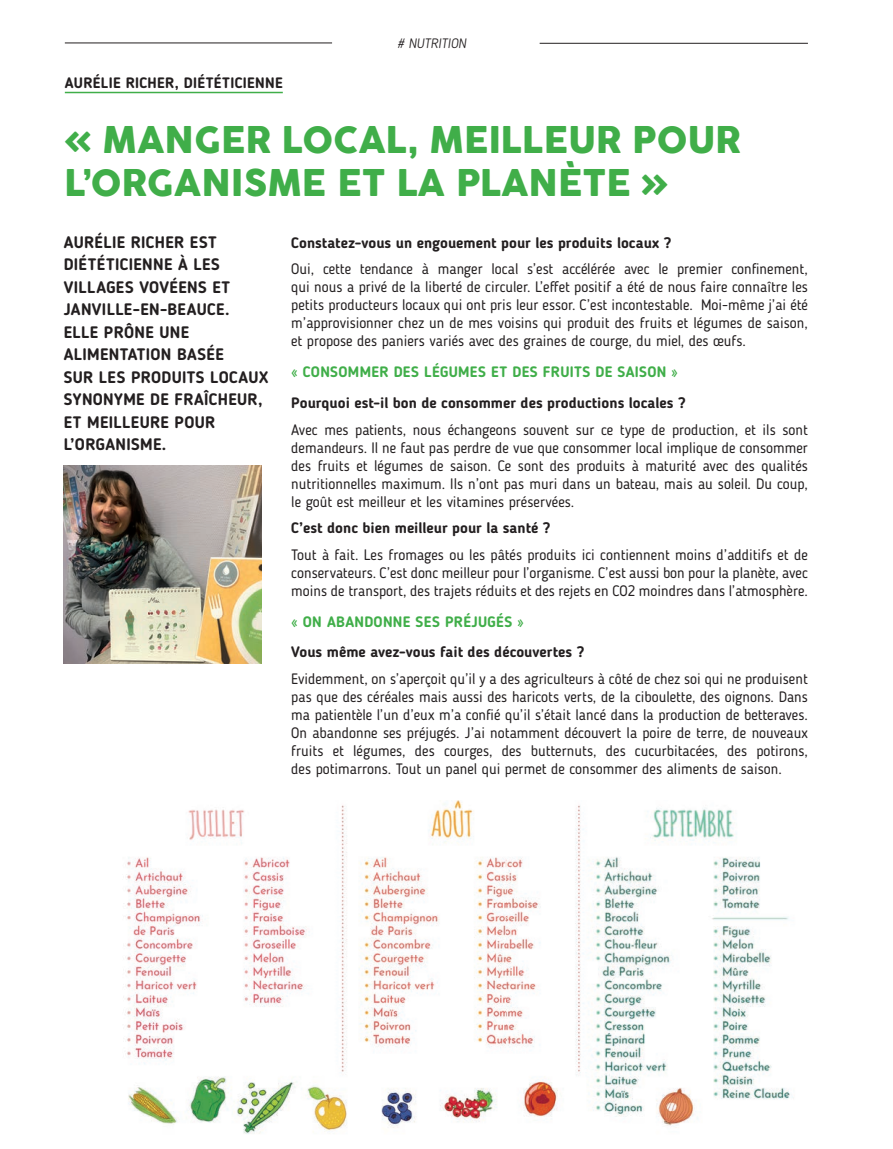
<style>
.page{position:relative;width:893px;height:1149px;background:#fff}
.page>*{position:absolute;margin:0;border:0;box-sizing:border-box;transform-origin:0 0}
.t1{font:36px/43.2px "Cocogoose";color:#40ae49}
.t2{font:700 16.5px/22.5px "Blogger Sans";letter-spacing:.02em;color:#231f20}
.t3{font:15px/18px "Blogger Sans";color:#231f20;text-align:justify}
.t4{font:700 15px "Blogger Sans";letter-spacing:.02em;color:#231f20}
.t5{font:700 15px "Blogger Sans";letter-spacing:.02em;color:#40ae49}
.t6{font:italic 300 13.5px "Blogger Sans";color:#231f20}
</style>
<div class="page">
<hr style="left:65px;top:43px;width:267px;height:1px;background:#231f20">
<hr style="left:540px;top:43px;width:268px;height:1px;background:#231f20">
<img style="left:127px;top:800px;width:667px;height:334px">
<hr style="left:65px;top:92px;width:218px;height:1px;background:#40ae49">
<img style="left:64px;top:465px;width:198px;height:198px">
<p class="t6" style="left:397px;top:35px;width:71px"># NUTRITION</p>
<p class="t4" style="left:65px;top:74px;width:219px">AURÉLIE RICHER, DIÉTÉTICIENNE</p>
<h1 class="t1" style="left:65px;top:119px;width:677px">« MANGER LOCAL, MEILLEUR POUR<br>L’ORGANISME ET LA PLANÈTE »</h1>
<p class="t2" style="left:64px;top:230px;width:206px">AURÉLIE RICHER EST<br>DIÉTÉTICIENNE À LES<br>VILLAGES VOVÉENS ET<br>JANVILLE-EN-BEAUCE.<br>ELLE PRÔNE UNE<br>ALIMENTATION BASÉE<br>SUR LES PRODUITS LOCAUX<br>SYNONYME DE FRAÎCHEUR,<br>ET MEILLEURE POUR<br>L’ORGANISME.</p>
<p class="t4" style="left:291px;top:233px;width:381px">Constatez-vous un engouement pour les produits locaux ?</p>
<p class="t3" style="left:291px;top:260px;width:518px">Oui, cette tendance à manger local s’est accélérée avec le premier confinement, qui nous a privé de la liberté de circuler. L’effet positif a été de nous faire connaître les petits producteurs locaux qui ont pris leur essor. C’est incontestable. Moi-même j’ai été m’approvisionner chez un de mes voisins qui produit des fruits et légumes de saison, et propose des paniers variés avec des graines de courge, du miel, des œufs.</p>
<p class="t5" style="left:291px;top:363px;width:388px">« CONSOMMER DES LÉGUMES ET DES FRUITS DE SAISON »</p>
<p class="t4" style="left:291px;top:393px;width:396px">Pourquoi est-il bon de consommer des productions locales ?</p>
<p class="t3" style="left:291px;top:420px;width:518px">Avec mes patients, nous échangeons souvent sur ce type de production, et ils sont demandeurs. Il ne faut pas perdre de vue que consommer local implique de consommer des fruits et légumes de saison. Ce sont des produits à maturité avec des qualités nutritionnelles maximum. Ils n’ont pas muri dans un bateau, mais au soleil. Du coup, le goût est meilleur et les vitamines préservées.</p>
<p class="t4" style="left:291px;top:518px;width:261px">C’est donc bien meilleur pour la santé ?</p>
<p class="t3" style="left:291px;top:545px;width:518px">Tout à fait. Les fromages ou les pâtés produits ici contiennent moins d’additifs et de conservateurs. C’est donc meilleur pour l’organisme. C’est aussi bon pour la planète, avec moins de transport, des trajets réduits et des rejets en CO2 moindres dans l’atmosphère.</p>
<p class="t5" style="left:291px;top:612px;width:234px">« ON ABANDONNE SES PRÉJUGÉS »</p>
<p class="t4" style="left:291px;top:643px;width:295px">Vous même avez-vous fait des découvertes ?</p>
<p class="t3" style="left:291px;top:669px;width:518px">Evidemment, on s’aperçoit qu’il y a des agriculteurs à côté de chez soi qui ne produisent pas que des céréales mais aussi des haricots verts, de la ciboulette, des oignons. Dans ma patientèle l’un d’eux m’a confié qu’il s’était lancé dans la production de betteraves.<br>On abandonne ses préjugés. J’ai notamment découvert la poire de terre, de nouveaux fruits et légumes, des courges, des butternuts, des cucurbitacées, des potirons, des potimarrons. Tout un panel qui permet de consommer des aliments de saison.</p>
</div>
